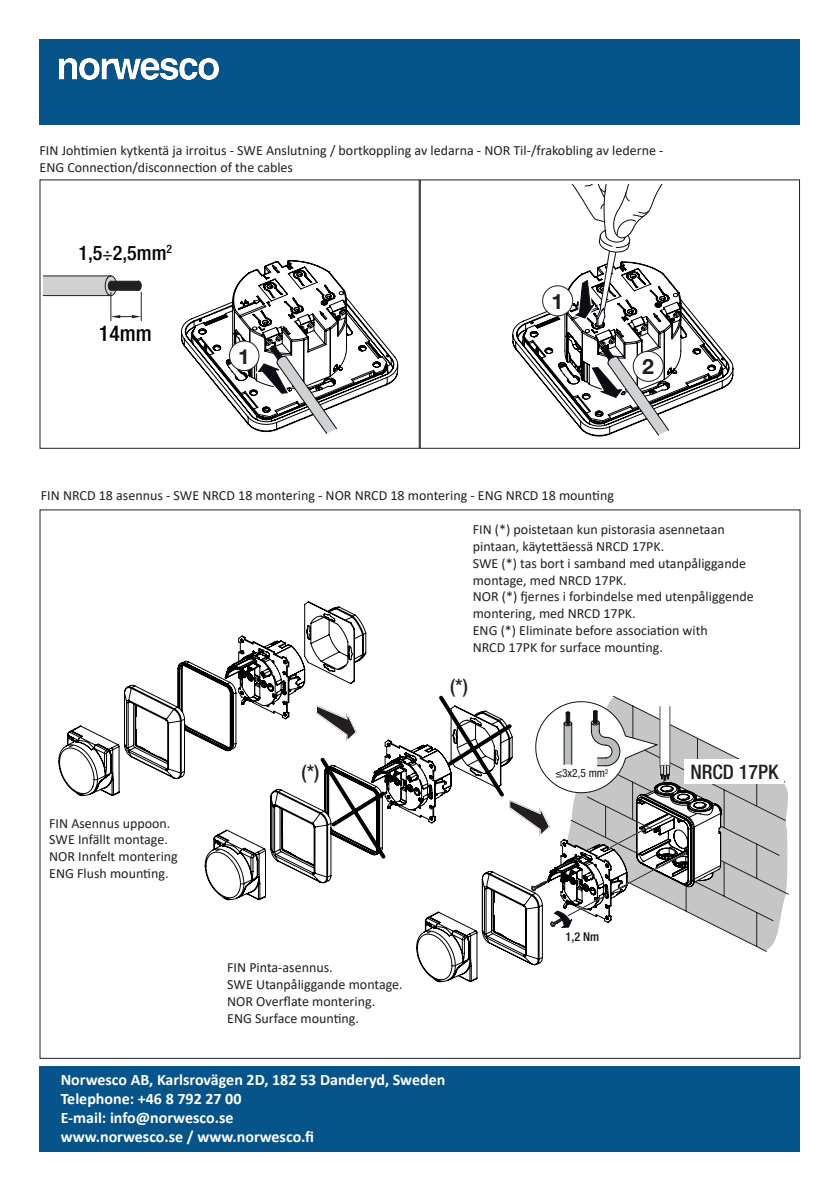
<style>
.page{position:relative;width:840px;height:1191px;background:#fff}
.page>*{position:absolute;margin:0;border:0;box-sizing:border-box;transform-origin:0 0}
.t1{font:500 condensed 22px "Helvetica Neue LT Pro";color:#000001}
.t2{font:700 21.2px "Helvetica Neue LTW1 G";color:#231f20}
.t3{font:700 20.8px "Helvetica Neue LTW1 G";color:#231f20}
.t4{font:500 condensed 20px "Helvetica Neue LT Pro";color:#231f20}
.t5{font:500 condensed 20px "Helvetica Neue LT Pro";color:#000001}
.t6{font:700 16px "Calibri";color:#fff}
.t7{font:14px/16.8px "Calibri";color:#231f20}
.t8{font:500 condensed 12.2px "Helvetica Neue LT Pro";color:#101315}
.t9{font:condensed 11.4px "Helvetica Neue LT Pro";color:#101315}
.s1{font-size:17px;color:#231f20}
.s2{font-size:21.6px}
</style>
<div class="page">
<svg style="left:59px;top:601px;width:510px;height:381px"></svg>
<svg style="left:687px;top:732px;width:101px;height:220px"></svg>
<svg style="left:315px;top:692px;width:372px;height:235px"></svg>
<div style="left:684px;top:759px;width:100px;height:25px;background:#fff"></div>
<div style="left:419px;top:179px;width:380px;height:270px;border:1px solid #231f20"></div>
<div style="left:39px;top:40px;width:760px;height:85px;background:#07548a"></div>
<img style="left:59px;top:58px;width:159px;height:21px">
<div style="left:39px;top:1066px;width:760px;height:85px;background:#07548a"></div>
<svg style="left:181px;top:260px;width:218px;height:146px"></svg>
<svg style="left:43px;top:275px;width:99px;height:46px"></svg>
<svg style="left:228px;top:340px;width:109px;height:94px"></svg>
<svg style="left:512px;top:287px;width:220px;height:107px"></svg>
<svg style="left:542px;top:286px;width:30px;height:30px"></svg>
<div style="left:542px;top:285px;width:30px;height:31px;border:1px solid #231f20;border-radius:50%"></div>
<svg style="left:552px;top:184px;width:161px;height:252px"></svg>
<p class="t7" style="left:39px;top:142px;width:625px">FIN Johtimien kytkentä ja irroitus - SWE Anslutning / bortkoppling av ledarna - NOR Til-/frakobling av lederne -</p>
<p class="t7" style="left:39px;top:158px;width:255px">ENG Connection/disconnection of the cables</p>
<p class="t5" style="left:78px;top:241px;width:95px">1,5<span class="s1">÷</span>2,5mm<sup>2</sup></p>
<p class="t1" style="left:48px;top:320px;width:105px">14mm<span class="s2">14mm</span></p>
<p class="t3" style="left:238px;top:343px;width:13px">1</p>
<p class="t2" style="left:551px;top:288px;width:13px">1</p>
<p class="t2" style="left:642px;top:354px;width:13px">2</p>
<p class="t7" style="left:41px;top:486px;width:574px">FIN NRCD 18 asennus - SWE NRCD 18 montering - NOR NRCD 18 montering - ENG NRCD 18 mounting</p>
<p class="t7" style="left:472px;top:521px;width:253px">FIN (*) poistetaan kun pistorasia asennetaan pintaan, käytettäessä NRCD 17PK.</p>
<p class="t7" style="left:472px;top:554px;width:274px">SWE (*) tas bort i samband med utanpåliggande montage, med NRCD 17PK.</p>
<p class="t7" style="left:472px;top:588px;width:282px">NOR (*) fjernes i forbindelse med utenpåliggende montering, med NRCD 17PK.</p>
<p class="t7" style="left:472px;top:621px;width:236px">ENG (*) Eliminate before association with</p>
<p class="t7" style="left:472px;top:638px;width:191px">NRCD 17PK for surface mounting.</p>
<p class="t7" style="left:49px;top:814px;width:123px">FIN Asennus uppoon.</p>
<p class="t7" style="left:49px;top:831px;width:120px">SWE Infällt montage.</p>
<p class="t7" style="left:49px;top:847px;width:130px">NOR Innfelt montering</p>
<p class="t7" style="left:49px;top:864px;width:121px">ENG Flush mounting.</p>
<p class="t4" style="left:301px;top:759px;width:19px">(*)</p>
<p class="t4" style="left:450px;top:674px;width:19px">(*)</p>
<p class="t7" style="left:227px;top:958px;width:107px">FIN Pinta-asennus.</p>
<p class="t7" style="left:227px;top:975px;width:177px">SWE Utanpåliggande montage.</p>
<p class="t7" style="left:227px;top:992px;width:149px">NOR Overflate montering.</p>
<p class="t7" style="left:227px;top:1009px;width:133px">ENG Surface mounting.</p>
<p class="t6" style="left:61px;top:1068px;width:386px">Norwesco AB, Karlsrovägen 2D, 182 53 Danderyd, Sweden</p>
<p class="t6" style="left:61px;top:1087px;width:182px">Telephone: +46 8 792 27 00</p>
<p class="t6" style="left:61px;top:1106px;width:174px">E-mail: info@norwesco.se</p>
<p class="t6" style="left:61px;top:1125px;width:255px">www.norwesco.se / www.norwesco.fi</p>
<p class="t9" style="left:555px;top:767px;width:54px">≤3x2,5 mm<sup>2</sup></p>
<p class="t4" style="left:690px;top:760px;width:90px">NRCD 17PK</p>
<p class="t8" style="left:565px;top:929px;width:35px">1,2 Nm</p>
</div>
